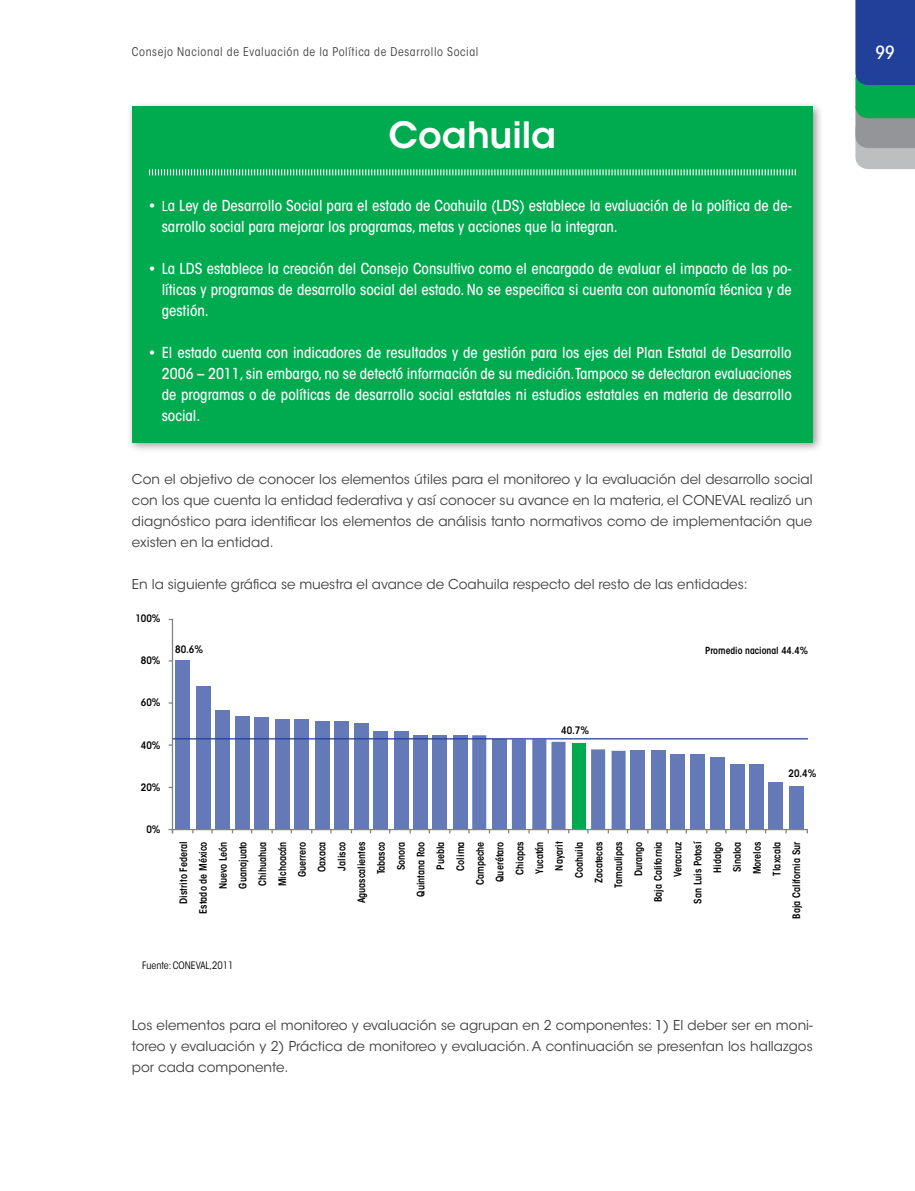
<style>
.page{position:relative;width:915px;height:1191px;background:#fff}
.page>*{position:absolute;margin:0;border:0;box-sizing:border-box;transform-origin:0 0}
.t1{font:600 36px "ITC Avant Garde Std";color:#fff}
.t2{font:500 condensed 18px "ITC Avant Garde Std";color:#fff}
.t3{font:500 condensed 15px/21px "ITC Avant Garde Std";color:#fff;text-align:justify}
.t4{font:13.5px/21px "ITC Avant Garde Std";color:#414042;text-align:justify}
.t5{font:condensed 12px "ITC Avant Garde Std";letter-spacing:.05em;color:#414042}
.t6{font:600 condensed 10.2px/19.8px "ITC Avant Garde Std";color:#000;text-align:right}
.t7{font:condensed 10.2px "ITC Avant Garde Std";color:#000}
.t8{font:600 condensed 9.75px "ITC Avant Garde Std";color:#000}
.s1{font-weight:400;font-stretch:normal;font-size:13.5px}
</style>
<div class="page">
<svg style="left:855px;top:0;width:59px;height:169px;background:#437590"></svg>
<div style="left:127px;top:101px;width:696px;height:352px;background:#000;opacity:.4"></div>
<div style="left:132px;top:106px;width:680px;height:336px;background:#00aa4f"></div>
<svg style="left:148px;top:169px;width:648px;height:7px"></svg>
<div style="left:176px;top:661px;width:14px;height:168px;background:#6479b8"></div>
<div style="left:196px;top:686px;width:14px;height:143px;background:#6479b8"></div>
<div style="left:215px;top:711px;width:14px;height:118px;background:#6479b8"></div>
<div style="left:236px;top:716px;width:14px;height:113px;background:#6479b8"></div>
<div style="left:255px;top:717px;width:14px;height:112px;background:#6479b8"></div>
<div style="left:275px;top:719px;width:14px;height:110px;background:#6479b8"></div>
<div style="left:294px;top:719px;width:14px;height:110px;background:#6479b8"></div>
<div style="left:315px;top:721px;width:14px;height:108px;background:#6479b8"></div>
<div style="left:334px;top:721px;width:14px;height:108px;background:#6479b8"></div>
<div style="left:354px;top:723px;width:14px;height:106px;background:#6479b8"></div>
<div style="left:373px;top:731px;width:15px;height:98px;background:#6479b8"></div>
<div style="left:394px;top:731px;width:14px;height:98px;background:#6479b8"></div>
<div style="left:432px;top:735px;width:14px;height:94px;background:#6479b8"></div>
<div style="left:453px;top:735px;width:14px;height:94px;background:#6479b8"></div>
<div style="left:472px;top:735px;width:14px;height:94px;background:#6479b8"></div>
<div style="left:492px;top:739px;width:14px;height:90px;background:#6479b8"></div>
<div style="left:551px;top:742px;width:14px;height:87px;background:#6479b8"></div>
<div style="left:571px;top:743px;width:14px;height:86px;background:#00aa4f"></div>
<div style="left:591px;top:749px;width:14px;height:80px;background:#6479b8"></div>
<div style="left:611px;top:751px;width:14px;height:78px;background:#6479b8"></div>
<div style="left:630px;top:751px;width:14px;height:78px;background:#6479b8"></div>
<div style="left:651px;top:751px;width:14px;height:78px;background:#6479b8"></div>
<div style="left:670px;top:754px;width:14px;height:75px;background:#6479b8"></div>
<div style="left:749px;top:765px;width:14px;height:64px;background:#6479b8"></div>
<div style="left:768px;top:783px;width:14px;height:46px;background:#6479b8"></div>
<div style="left:788px;top:786px;width:14px;height:43px;background:#6479b8"></div>
<div style="left:690px;top:754px;width:14px;height:75px;background:#6479b8"></div>
<div style="left:709px;top:757px;width:14px;height:72px;background:#6479b8"></div>
<div style="left:730px;top:765px;width:14px;height:64px;background:#6479b8"></div>
<div style="left:532px;top:739px;width:14px;height:90px;background:#6479b8"></div>
<div style="left:511px;top:739px;width:14px;height:90px;background:#6479b8"></div>
<div style="left:413px;top:735px;width:14px;height:94px;background:#6479b8"></div>
<hr style="left:168px;top:829px;width:639px;height:1px;background:#808285">
<hr style="left:172px;top:619px;width:1px;height:214px;background:#808285">
<hr style="left:172px;top:738px;width:635px;height:1px;background:#21409a">
<p class="t5" style="left:132px;top:45px;width:348px">Consejo Nacional de Evaluación de la Política de Desarrollo Social</p>
<p class="t2" style="left:875px;top:41px;width:21px">99</p>
<h1 class="t1" style="left:388px;top:112px;width:169px">Coahuila</h1>
<p class="t3" style="left:162px;top:195px;width:631px;text-indent:-13px">• <span class="s1">L</span>a Ley de Desarrollo Social para el estado de Coahuila (LDS) establece la evaluación de la política de de&shy;sarrollo social para mejorar los programas, metas y acciones que la integran.</p>
<p class="t3" style="left:162px;top:258px;width:631px;text-indent:-13px">• La LDS establece la creación del Consejo Consultivo como el encargado de evaluar el impacto de las po&shy;líticas y programas de desarrollo social del estado. No se especifica si cuenta con autonomía técnica y de gestión.</p>
<p class="t3" style="left:162px;top:342px;width:631px;text-indent:-13px">• El estado cuenta con indicadores de resultados y de gestión para los ejes del Plan Estatal de Desarrollo 2006 – 2011, sin embargo, no se detectó información de su medición.Tampoco se detectaron evaluaciones de programas o de políticas de desarrollo social estatales ni estudios estatales en materia de desarrollo social.</p>
<p class="t4" style="left:132px;top:469px;width:682px">Con el objetivo de conocer los elementos útiles para el monitoreo y la evaluación del desarrollo social con los que cuenta la entidad federativa y así conocer su avance en la materia, el CONEVAL realizó un diagnóstico para identificar los elementos de análisis tanto normativos como de implementación que existen en la entidad.</p>
<p class="t4" style="left:132px;top:574px;width:617px">En la siguiente gráfica se muestra el avance de Coahuila respecto del resto de las entidades:</p>
<p class="t6" style="left:135px;top:608px;width:27px">100%</p>
<p class="t6" style="left:141px;top:650px;width:21px">80%</p>
<p class="t6" style="left:141px;top:692px;width:21px">60%</p>
<p class="t6" style="left:141px;top:735px;width:21px">40%</p>
<p class="t6" style="left:141px;top:777px;width:21px">20%</p>
<p class="t6" style="left:146px;top:819px;width:16px">0%</p>
<p class="t6" style="left:175px;top:639px;width:29px">80.6%</p>
<p class="t6" style="left:561px;top:720px;width:29px">40.7%</p>
<p class="t8" style="left:705px;top:644px;width:104px">Promedio nacional 44.4%</p>
<p class="t6" style="left:788px;top:763px;width:29px">20.4%</p>
<p class="t6" style="left:173px;top:918px;width:79px;rotate:-90deg">Distrito Federal<br>Estado de México<br>Nuevo León<br>Guanajuato<br>Chihuahua<br>Michoacán<br>Guerrero<br>Oaxaca<br>Jalisco<br>Aguascalientes<br>Tabasco<br>Sonora<br>Quintana Roo<br>Puebla<br>Colima<br>Campeche<br>Querétaro<br>Chiapas<br>Yucatán<br>Nayarit<br>Coahuila<br>Zacatecas<br>Tamaulipas<br>Durango<br>Baja California<br>Veracruz<br>San Luis Potosí<br>Hidalgo<br>Sinaloa<br>Morelos<br>Tlaxcala<br>Baja California Sur</p>
<p class="t7" style="left:142px;top:959px;width:93px">Fuente: CONEVAL,2011</p>
<p class="t4" style="left:132px;top:1015px;width:682px">Los elementos para el monitoreo y evaluación se agrupan en 2 componentes: 1) El deber ser en moni&shy;toreo y evaluación y 2) Práctica de monitoreo y evaluación. A continuación se presentan los hallazgos por cada componente.</p>
</div>
